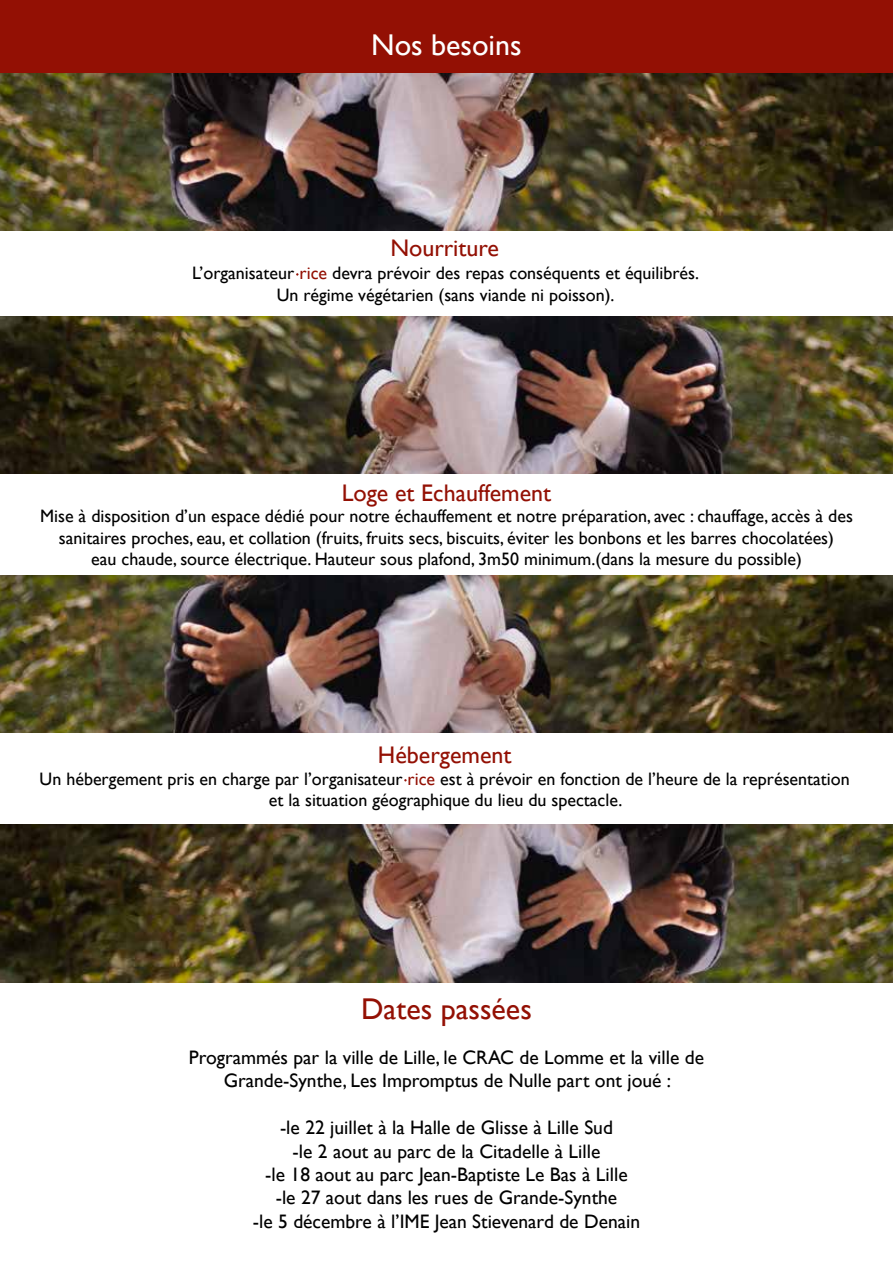
<style>
.page{position:relative;width:893px;height:1263px;background:#fff}
.page>*{position:absolute;margin:0;border:0;box-sizing:border-box;transform-origin:0 0}
.t1{font:30px "Gill Sans";color:#931004}
.t2{font:30px "Gill Sans";color:#fff}
.t3{font:24px "Gill Sans";color:#931004}
.t4{font:19.5px/23.4px "Gill Sans";color:#000;text-align:center}
.t5{font:18px/21.6px "Gill Sans";color:#000;text-align:center}
.s1{color:#931004}
</style>
<div class="page">
<div style="left:0;top:0;width:893px;height:74px;background:#931004"></div>
<img style="left:0;top:576px;width:893px;height:157px">
<img style="left:0;top:825px;width:893px;height:157px">
<img style="left:0;top:317px;width:893px;height:157px">
<img style="left:0;top:74px;width:893px;height:157px">
<h1 class="t2" style="left:371px;top:27px;width:152px">Nos besoins</h1>
<h2 class="t3" style="left:390px;top:234px;width:110px">Nourriture</h2>
<p class="t5" style="left:192px;top:262px;width:508px">L’organisateur <span class="s1">rice</span> devra prévoir des repas conséquents et équilibrés.<br>Un régime végétarien (sans viande ni poisson).</p>
<h2 class="t3" style="left:342px;top:478px;width:211px">Loge et Echauffement</h2>
<p class="t5" style="left:40px;top:505px;width:814px">Mise à disposition d’un espace dédié pour notre échauffement et notre préparation, avec : chauffage, accès à des sanitaires proches, eau, et collation (fruits, fruits secs, biscuits, éviter les bonbons et les barres chocolatées)<br>eau chaude, source électrique. Hauteur sous plafond, 3m50 minimum.(dans la mesure du possible)</p>
<h2 class="t3" style="left:378px;top:741px;width:135px">Hébergement</h2>
<p class="t5" style="left:40px;top:767px;width:812px">Un hébergement pris en charge par l’organisateur <span class="s1">rice</span> est à prévoir en fonction de l’heure de la représentation et la situation géographique du lieu du spectacle.</p>
<h1 class="t1" style="left:361px;top:991px;width:172px">Dates passées</h1>
<p class="t4" style="left:189px;top:1045px;width:517px">Programmés par la ville de Lille, le CRAC de Lomme et la ville de<br>Grande-Synthe, Les Impromptus de Nulle part ont joué :</p>
<p class="t4" style="left:253px;top:1116px;width:389px">-le 22 juillet à la Halle de Glisse à Lille Sud<br>-le 2 aout au parc de la Citadelle à Lille<br>-le 18 aout au parc Jean-Baptiste Le Bas à Lille<br>-le 27 aout dans les rues de Grande-Synthe<br>-le 5 décembre à l’IME Jean Stievenard de Denain</p>
</div>
